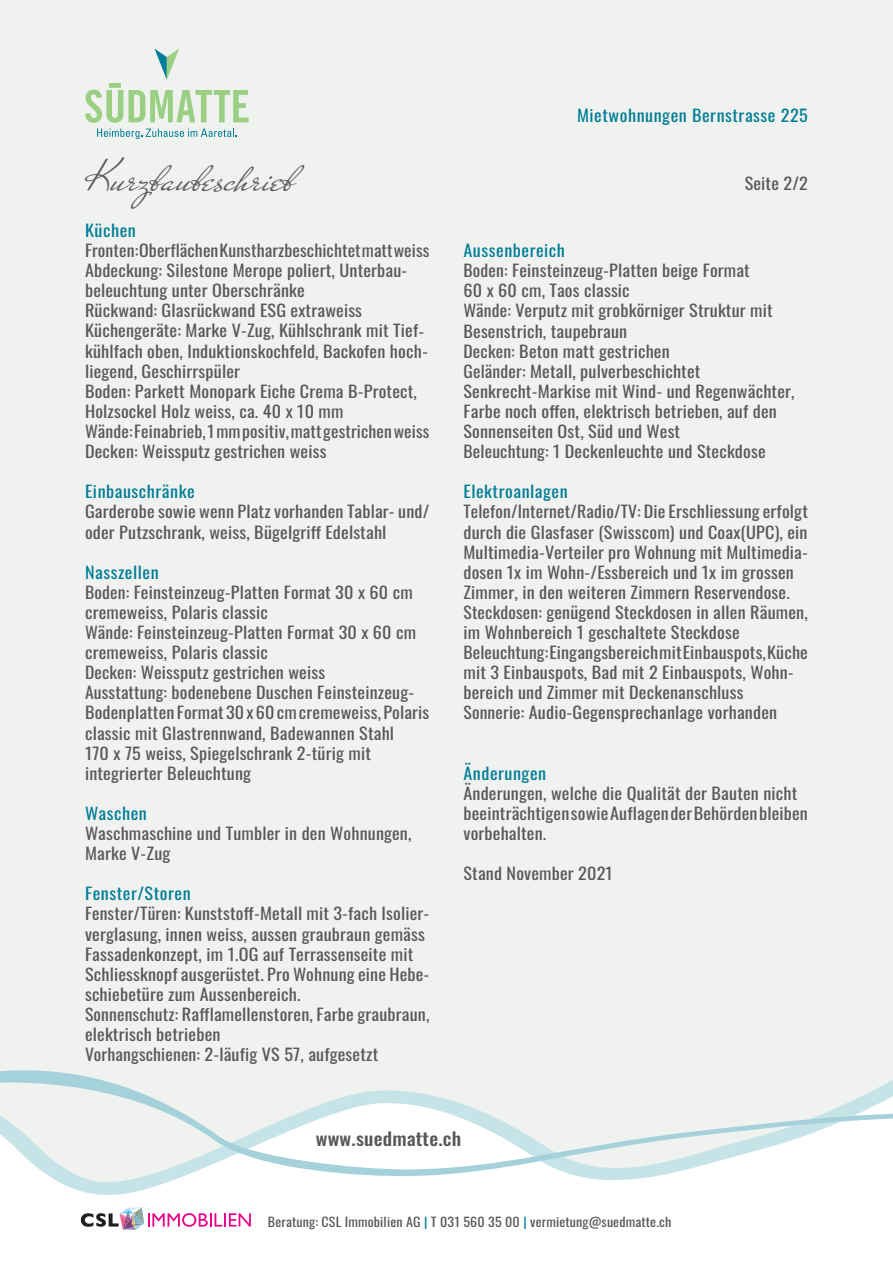
<style>
.page{position:relative;width:893px;height:1263px;background:#fff}
.page>*{position:absolute;margin:0;border:0;box-sizing:border-box;transform-origin:0 0}
.t1{font:45px "Mr De Haviland";color:#57585a;scale:1.09 1}
.t2{font:500 18px "Oswald";letter-spacing:.01em;color:#57585a;scale:1.1 1}
.t3{font:16.5px/20.1px "Oswald";letter-spacing:.01em;color:#57585a;scale:1.07 1}
.t4{font:16.5px/20.1px "Oswald";letter-spacing:.01em;color:#57585a;scale:1.08 1}
.t5{font:16.5px/20.1px "Oswald";letter-spacing:.01em;color:#57585a;scale:1.1 1}
.t6{font:16.5px "Oswald";letter-spacing:.03em;color:#007d98;scale:1.1 1}
.t7{font:12.75px "Oswald";letter-spacing:.01em;color:#57585a;scale:1.1 1}
.s1{color:#007d98}
</style>
<div class="page">
<div style="left:0;top:0;width:893px;height:901px;background:#f0f2ef"></div>
<svg style="left:0;top:901px;width:893px;height:294px;fill:#f0f2ef"></svg>
<svg style="left:81px;top:1207px;width:170px;height:23px"></svg>
<svg style="left:97px;top:129px;width:140px;height:10px"></svg>
<svg style="left:85px;top:49px;width:164px;height:74px"></svg>
<h1 class="t1" style="left:85px;top:150px;width:194px">Kurzbaubeschrieb</h1>
<p class="t6" style="left:85px;top:216px;width:48px">Küchen</p>
<p class="t4" style="left:85px;top:239px;width:320px">Fronten: Oberflächen Kunstharzbeschichtet matt weiss Abdeckung: Silestone Merope poliert, Unterbau&shy;beleuchtung unter Oberschränke<br>Rückwand: Glasrückwand ESG extraweiss Küchengeräte: Marke V-Zug, Kühlschrank mit Tief&shy;kühlfach oben, Induktionskochfeld, Backofen hoch&shy;liegend, Geschirrspüler<br>Boden: Parkett Monopark Eiche Crema B-Protect, Holzsockel Holz weiss, ca. 40 x 10 mm<br>Wände: Feinabrieb, 1 mm positiv, matt gestrichen weiss Decken: Weissputz gestrichen weiss</p>
<p class="t6" style="left:85px;top:477px;width:101px">Einbauschränke</p>
<p class="t5" style="left:85px;top:500px;width:315px">Garderobe sowie wenn Platz vorhanden Tablar- und/ oder Putzschrank, weiss, Bügelgriff Edelstahl</p>
<p class="t6" style="left:85px;top:557px;width:68px">Nasszellen</p>
<p class="t3" style="left:85px;top:580px;width:323px">Boden: Feinsteinzeug-Platten Format 30 x 60 cm cremeweiss, Polaris classic<br>Wände: Feinsteinzeug-Platten Format 30 x 60 cm cremeweiss, Polaris classic<br>Decken: Weissputz gestrichen weiss<br>Ausstattung: bodenebene Duschen Feinsteinzeug-Bodenplatten Format 30 x 60 cm cremeweiss, Polaris classic mit Glastrennwand, Badewannen Stahl<br>170 x 75 weiss, Spiegelschrank 2-türig mit integrierter Beleuchtung</p>
<p class="t6" style="left:85px;top:798px;width:58px">Waschen</p>
<p class="t5" style="left:85px;top:822px;width:298px">Waschmaschine und Tumbler in den Wohnungen,<br>Marke V-Zug</p>
<p class="t6" style="left:85px;top:879px;width:98px">Fenster/Storen</p>
<p class="t3" style="left:85px;top:902px;width:323px">Fenster/Türen: Kunststoff-Metall mit 3-fach Isolier&shy;verglasung, innen weiss, aussen graubraun gemäss Fassadenkonzept, im 1.OG auf Terrassenseite mit Schliessknopf ausgerüstet. Pro Wohnung eine Hebe&shy;schiebetüre zum Aussenbereich.<br>Sonnenschutz: Rafflamellenstoren, Farbe graubraun, elektrisch betrieben<br>Vorhangschienen: 2-läufig VS 57, aufgesetzt</p>
<p class="t6" style="left:577px;top:101px;width:211px">Mietwohnungen Bernstrasse 225</p>
<p class="t5" style="left:745px;top:171px;width:59px">Seite 2/2</p>
<p class="t6" style="left:463px;top:236px;width:94px">Aussenbereich</p>
<p class="t3" style="left:463px;top:259px;width:311px">Boden: Feinsteinzeug-Platten beige Format<br>60 x 60 cm, Taos classic<br>Wände: Verputz mit grobkörniger Struktur mit Besenstrich, taupebraun<br>Decken: Beton matt gestrichen<br>Geländer: Metall, pulverbeschichtet Senkrecht-Markise mit Wind- und Regenwächter, Farbe noch offen, elektrisch betrieben, auf den Sonnenseiten Ost, Süd und West<br>Beleuchtung: 1 Deckenleuchte und Steckdose</p>
<p class="t6" style="left:463px;top:477px;width:96px">Elektroanlagen</p>
<p class="t3" style="left:463px;top:500px;width:323px">Telefon/Internet/Radio/TV: Die Erschliessung erfolgt durch die Glasfaser (Swisscom) und Coax(UPC), ein Multimedia-Verteiler pro Wohnung mit Multimedia&shy;dosen 1x im Wohn-/Essbereich und 1x im grossen Zimmer, in den weiteren Zimmern Reservendose.<br>Steckdosen: genügend Steckdosen in allen Räumen, im Wohnbereich 1 geschaltete Steckdose Beleuchtung: Eingangsbereich mit Einbauspots, Küche mit 3 Einbauspots, Bad mit 2 Einbauspots, Wohn&shy;bereich und Zimmer mit Deckenanschluss Sonnerie: Audio-Gegensprechanlage vorhanden</p>
<p class="t6" style="left:463px;top:758px;width:77px">Änderungen</p>
<p class="t5" style="left:463px;top:781px;width:315px">Änderungen, welche die Qualität der Bauten nicht beeinträchtigen sowie Auflagen der Behörden bleiben vorbehalten.</p>
<p class="t5" style="left:463px;top:862px;width:137px">Stand November 2021</p>
<p class="t2" style="left:316px;top:1129px;width:134px">www.suedmatte.ch</p>
<p class="t7" style="left:268px;top:1210px;width:368px">Beratung: CSL Immobilien AG <span class="s1">|</span> T 031 560 35 00 <span class="s1">|</span> vermietung@suedmatte.ch</p>
</div>
